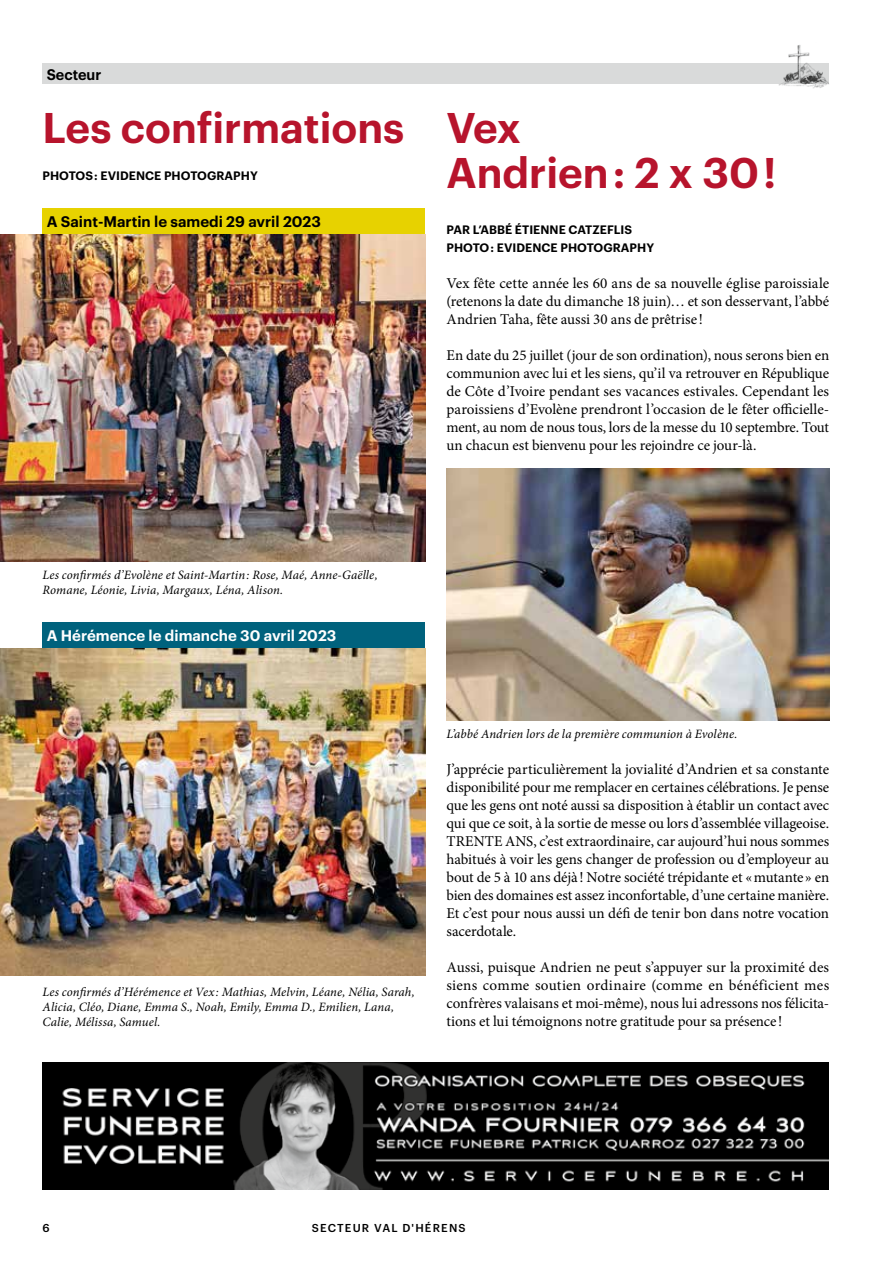
<style>
.page{position:relative;width:893px;height:1263px;background:#fff}
.page>*{position:absolute;margin:0;border:0;box-sizing:border-box;transform-origin:0 0}
.t1{font:600 42px/45px "Graphik";color:#b7142c}
.t2{font:15px/18px "Minion Pro";letter-spacing:-.01em;color:#000;text-align:justify}
.t3{font:600 15px "Graphik";color:#000}
.t4{font:600 15px "Graphik";color:#fff}
.t5{font:600 15px "Graphik";color:#000;scale:.96 1}
.t6{font:italic 12.75px/15px "Minion Pro";letter-spacing:.005em;color:#000}
.t7{font:600 12px/18px "Graphik";letter-spacing:.005em;color:#000}
.t8{font:500 11.25px "Graphik";letter-spacing:.105em;color:#000}
</style>
<div class="page">
<div style="left:43px;top:64px;width:786px;height:20px;background:#d9dada"></div>
<img style="left:775px;top:45px;width:54px;height:44px">
<img style="left:43px;top:1062px;width:786px;height:127px">
<div style="left:43px;top:208px;width:382px;height:26px;background:#e7d200"></div>
<div style="left:43px;top:622px;width:382px;height:26px;background:#00627d"></div>
<img style="left:0;top:234px;width:425px;height:327px">
<img style="left:0;top:648px;width:425px;height:327px">
<img style="left:446px;top:468px;width:383px;height:252px">
<p class="t5" style="left:47px;top:63px;width:58px">Secteur</p>
<h1 class="t1" style="left:43px;top:101px;width:363px">Les confirmations</h1>
<p class="t7" style="left:43px;top:166px;width:217px">PHOTOS : EVIDENCE PHOTOGRAPHY</p>
<p class="t3" style="left:47px;top:210px;width:276px">A Saint-Martin le samedi 29 avril 2023</p>
<h1 class="t1" style="left:446px;top:101px;width:331px">Vex<br>Andrien : 2 x 30 !</h1>
<p class="t7" style="left:446px;top:220px;width:209px">PAR L’ABBÉ ÉTIENNE CATZEFLIS<br>PHOTO : EVIDENCE PHOTOGRAPHY</p>
<p class="t2" style="left:446px;top:274px;width:384px">Vex fête cette année les 60 ans de sa nouvelle église paroissiale (retenons la date du dimanche 18 juin)… et son desservant, l’abbé Andrien Taha, fête aussi 30 ans de prêtrise!</p>
<p class="t2" style="left:446px;top:346px;width:384px">En date du 25 juillet (jour de son ordination), nous serons bien en communion avec lui et les siens, qu’il va retrouver en République de Côte d’Ivoire pendant ses vacances estivales. Cependant les paroissiens d’Evolène prendront l’occasion de le fêter officielle&shy;ment, au nom de nous tous, lors de la messe du 10 septembre. Tout un chacun est bienvenu pour les rejoindre ce jour-là.</p>
<p class="t6" style="left:43px;top:567px;width:337px">Les confirmés d’Evolène et Saint-Martin: Rose, Maé, Anne-Gaëlle,<br>Romane, Léonie, Livia, Margaux, Léna, Alison.</p>
<p class="t4" style="left:47px;top:624px;width:291px">A Hérémence le dimanche 30 avril 2023</p>
<p class="t6" style="left:43px;top:985px;width:374px">Les confirmés d’Hérémence et Vex: Mathias, Melvin, Léane, Nélia, Sarah,<br>Alicia, Cléo, Diane, Emma S., Noah, Emily, Emma D., Emilien, Lana,<br>Calie, Mélissa, Samuel.</p>
<p class="t6" style="left:446px;top:726px;width:292px">L’abbé Andrien lors de la première communion à Evolène.</p>
<p class="t2" style="left:446px;top:760px;width:384px">J’apprécie particulièrement la jovialité d’Andrien et sa constante disponibilité pour me remplacer en certaines célébrations. Je pense que les gens ont noté aussi sa disposition à établir un contact avec qui que ce soit, à la sortie de messe ou lors d’assemblée villageoise.<br>TRENTE ANS, c’est extraordinaire, car aujourd’hui nous sommes habitués à voir les gens changer de profession ou d’employeur au bout de 5 à 10 ans déjà! Notre société trépidante et «mutante» en bien des domaines est assez inconfortable, d’une certaine manière.<br>Et c’est pour nous aussi un défi de tenir bon dans notre vocation sacerdotale.</p>
<p class="t2" style="left:446px;top:958px;width:384px">Aussi, puisque Andrien ne peut s’appuyer sur la proximité des siens comme soutien ordinaire (comme en bénéficient mes confrères valaisans et moi-même), nous lui adressons nos félicita&shy;tions et lui témoignons notre gratitude pour sa présence!</p>
<p class="t8" style="left:43px;top:1219px;width:9px">6</p>
<p class="t8" style="left:312px;top:1219px;width:155px">SECTEUR VAL D'HÉRENS</p>
</div>
